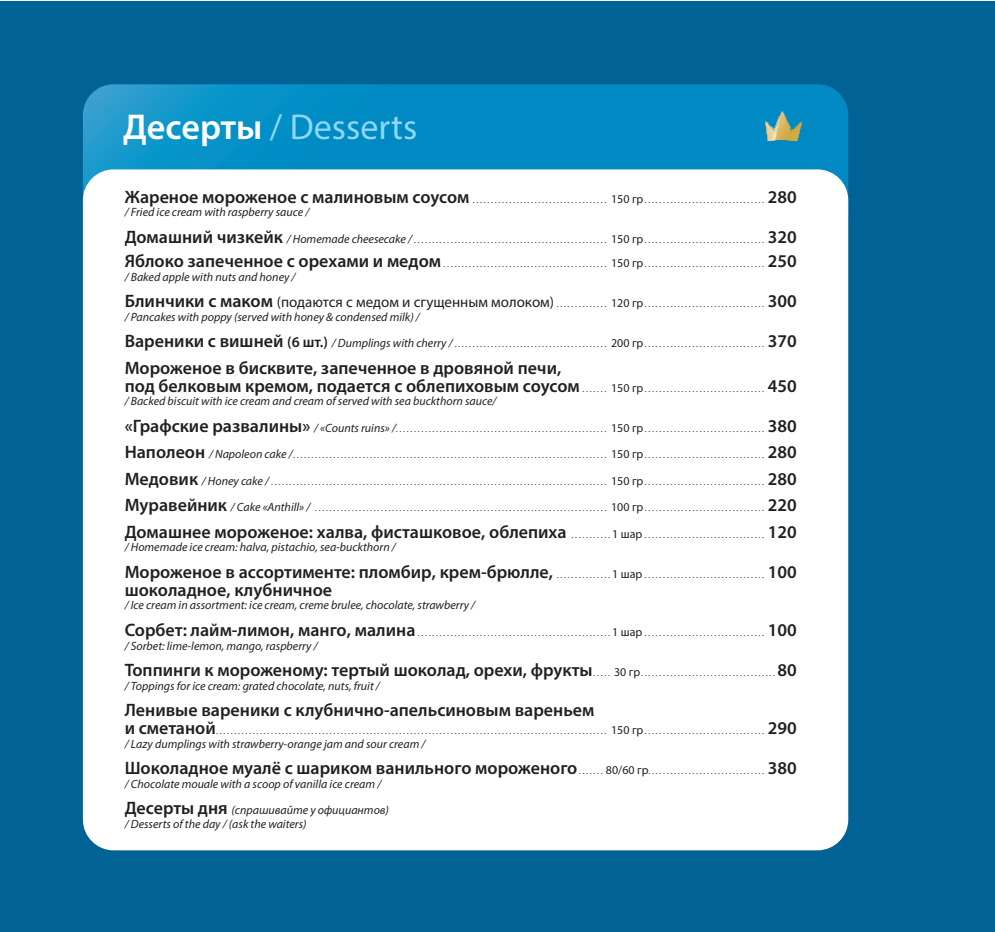
<style>
.page{position:relative;width:995px;height:932px;background:#fff}
.page>*{position:absolute;margin:0;border:0;box-sizing:border-box;transform-origin:0 0}
.t1{font:36px "Myriad Pro";color:#8dd7f7}
.t2{font:600 18px/18px "Myriad Pro";color:#231f20}
.t3{font:italic 12px/13.5px "Myriad Pro";color:#231f20}
.t4{font:9px "Myriad Pro";color:#231f20}
.s1{font-weight:600;color:#fff}
.s2{font-weight:600;font-size:18px}
.s3{font-size:12px}
.s4{font-style:italic;font-size:12px}
.s5{font-size:15px}
.s6{font-weight:600;font-size:15px}
.s7{font-weight:400;font-size:9px}
.s8{font-weight:400;font-size:12px}
.s9{font-weight:600;font-style:normal;font-size:18px}
</style>
<div class="page">
<div style="left:986px;top:1px;width:9px;height:930px;background:#006295"></div>
<div style="left:0;top:1px;width:923px;height:930px;background:#006295"></div>
<div style="left:923px;top:1px;width:63px;height:930px;background:#006295"></div>
<svg style="left:83px;top:84px;width:765px;height:110px;background:#048cc3"></svg>
<div style="left:83px;top:169px;width:765px;height:681px;background:#fff;border-radius:31px"></div>
<svg style="left:768px;top:139px;width:29px;height:3px"></svg>
<img style="left:767px;top:131px;width:33px;height:8px">
<svg style="left:765px;top:110px;width:38px;height:21px"></svg>
<h1 class="t1" style="left:123px;top:105px;width:296px"><span class="s1">Десерты</span> / Desserts</h1>
<p class="t4" style="left:125px;top:194px;width:674px"><span class="s2">Жареное мороженое с малиновым соусом</span> ..................................... <span class="s3">150 гр</span>................................. <span class="s2">280</span></p>
<h3 class="t3" style="left:125px;top:205px;width:186px">/ Fried ice cream with raspberry sauce /</h3>
<p class="t4" style="left:125px;top:234px;width:674px"><span class="s2">Домашний чизкейк</span> <span class="s4">/ Homemade cheesecake /</span>..................................................... <span class="s3">150 гр</span>................................. <span class="s2">320</span></p>
<p class="t4" style="left:125px;top:258px;width:673px"><span class="s2">Яблоко запеченное с орехами и медом</span>............................................. <span class="s3">150 гр</span>................................. <span class="s2">250</span></p>
<h3 class="t3" style="left:125px;top:269px;width:172px">/ Baked apple with nuts and honey /</h3>
<p class="t4" style="left:125px;top:298px;width:674px"><span class="s2">Блинчики с маком</span> <span class="s5">(подаются с медом и сгущенным молоком)</span> .............. <span class="s3">120 гр</span>................................. <span class="s2">300</span></p>
<h3 class="t3" style="left:125px;top:309px;width:297px">/ Pancakes with poppy (served with honey &amp; condensed milk) /</h3>
<p class="t4" style="left:125px;top:338px;width:674px"><span class="s2">Вареники с вишней</span> <span class="s6">(6 шт.)</span> <span class="s4">/ Dumplings with cherry /</span>.......................................... <span class="s3">200 гр</span>................................. <span class="s2">370</span></p>
<h2 class="t2" style="left:125px;top:358px;width:673px">Мороженое в бисквите, запеченное в дровяной печи,<br>под белковым кремом, подается с облепиховым соусом <span class="s7">.......</span> <span class="s8">150 гр</span><span class="s7">.................................</span> 450</h2>
<h3 class="t3" style="left:125px;top:394px;width:373px">/ Backed biscuit with ice cream and cream of served with sea buckthorn sauce/</h3>
<p class="t4" style="left:125px;top:423px;width:674px"><span class="s2">«Графские развалины»</span> <span class="s4">/ «Counts ruins» /</span>.......................................................... <span class="s3">150 гр</span>................................. <span class="s2">380</span></p>
<p class="t4" style="left:125px;top:449px;width:674px"><span class="s2">Наполеон</span> <span class="s4">/ Napoleon cake /</span>...................................................................................... <span class="s3">150 гр</span>................................. <span class="s2">280</span></p>
<p class="t4" style="left:125px;top:476px;width:674px"><span class="s2">Медовик</span> <span class="s4">/ Honey cake /</span>............................................................................................ <span class="s3">150 гр</span>................................. <span class="s2">280</span></p>
<p class="t4" style="left:125px;top:502px;width:674px"><span class="s2">Муравейник</span> <span class="s4">/ Cake «Anthill» /</span> ................................................................................ <span class="s3">100 гр</span>................................. <span class="s2">220</span></p>
<h2 class="t2" style="left:125px;top:522px;width:673px">Домашнее мороженое: халва, фисташковое, облепиха <span class="s7">...........</span><span class="s8">1 шар</span><span class="s7">.................................</span> 120</h2>
<h3 class="t3" style="left:125px;top:540px;width:273px">/ Homemade ice cream: halva, pistachio, sea-buckthorn /</h3>
<p class="t4" style="left:125px;top:569px;width:674px"><span class="s2">Мороженое в ассортименте: пломбир, крем-брюлле,</span> ...............<span class="s3">1 шар</span>................................. <span class="s2">100</span></p>
<h2 class="t2" style="left:125px;top:580px;width:209px">шоколадное, клубничное</h2>
<h3 class="t3" style="left:125px;top:598px;width:352px">/ Ice cream in assortment: ice cream, creme brulee, chocolate, strawberry /</h3>
<p class="t4" style="left:125px;top:627px;width:674px"><span class="s2">Сорбет: лайм-лимон, манго, малина</span>.....................................................<span class="s3">1 шар</span>................................. <span class="s2">100</span></p>
<h3 class="t3" style="left:125px;top:638px;width:194px">/ Sorbet: lime-lemon, mango, raspberry /</h3>
<h2 class="t2" style="left:125px;top:660px;width:674px">Топпинги к мороженому: тертый шоколад, орехи, фрукты<span class="s7">.....</span> <span class="s8">30 гр</span><span class="s7">.....................................</span> 80</h2>
<h3 class="t3" style="left:125px;top:678px;width:257px">/ Toppings for ice cream: grated chocolate, nuts, fruit /</h3>
<h2 class="t2" style="left:125px;top:700px;width:471px">Ленивые вареники с клубнично-апельсиновым вареньем</h2>
<p class="t4" style="left:125px;top:725px;width:674px"><span class="s2">и сметаной</span>........................................................................................................... <span class="s3">150 гр</span>................................. <span class="s2">290</span></p>
<h3 class="t3" style="left:125px;top:736px;width:302px">/ Lazy dumplings with strawberry-orange jam and sour cream /</h3>
<h2 class="t2" style="left:125px;top:758px;width:674px">Шоколадное муалё с шариком ванильного мороженого <span class="s7">. . . . . . .</span> <span class="s8">80/60 гр</span><span class="s7">. . . . . . . . . . . . . . . . . . . . . . . . . . . . . . . .</span> 380</h2>
<h3 class="t3" style="left:125px;top:776px;width:258px">/ Chocolate mouale with a scoop of vanilla ice cream /</h3>
<h3 class="t3" style="left:125px;top:803px;width:266px"><span class="s9">Десерты дня</span> (спрашивайте у официантов) / Desserts of the day / (ask the waiters)</h3>
</div>
